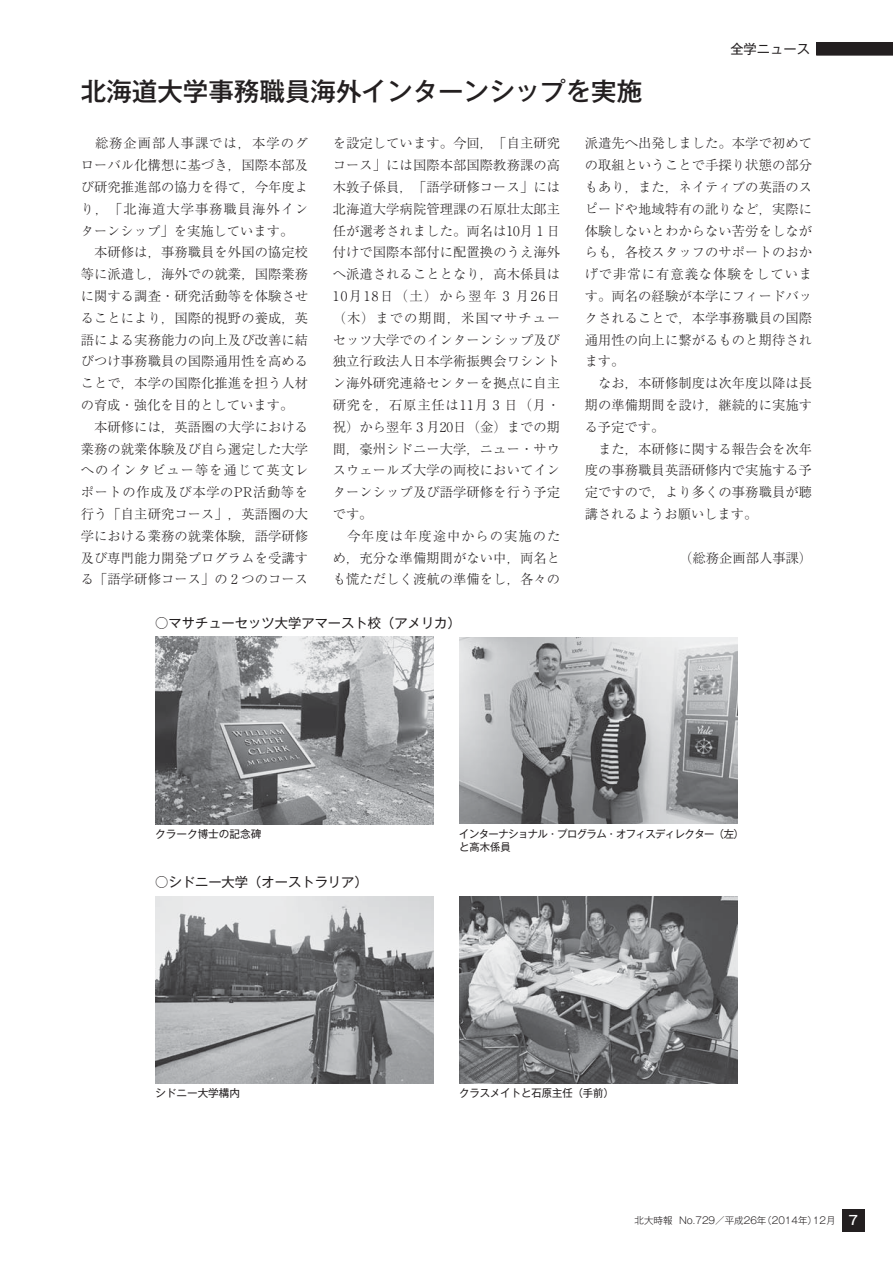
<style>
.page{position:relative;width:893px;height:1263px;background:#fff}
.page>*{position:absolute;margin:0;border:0;box-sizing:border-box;transform-origin:0 0}
.t1{font:25.5px "Gothic MB101 Pro Medium 90 msp RKSJ H";color:#231f20}
.t2{font:13.35px/21.8px "Ryumin Pro Light 90 msp RKSJ H";letter-spacing:.005em;color:#231f20}
.t3{font:13.35px "Gothic MB101 Pro Regular 90 msp RKSJ H";color:#231f20}
.t4{font:12.75px "Gothic MB101 Pro Medium 90 msp RKSJ H";color:#fff}
.t5{font:10.65px/12.8px "Gothic MB101 Pro Regular 90 msp RKSJ H";letter-spacing:-.05em;color:#231f20}
.t6{font:10.65px "Gothic MB101 Pro Regular 90 msp RKSJ H";color:#231f20}
.t7{font:9.6px "Gothic MB101 Pro Light 90 msp RKSJ H";color:#231f20}
</style>
<div class="page">
<div style="left:842px;top:1209px;width:22px;height:22px;background:#231f20"></div>
<svg style="left:816px;top:43px;width:77px;height:12px"></svg>
<img style="left:459px;top:637px;width:279px;height:187px">
<img style="left:155px;top:637px;width:279px;height:187px">
<img style="left:459px;top:896px;width:279px;height:187px">
<img style="left:155px;top:896px;width:279px;height:187px">
<h1 class="t1" style="left:81px;top:82px;width:563px">北海道大学事務職員海外インターンシップを実施</h1>
<p class="t3" style="left:730px;top:44px;width:81px">全学ニュース</p>
<p class="t2" style="left:81px;top:134px;width:229px">　総務企画部人事課では，本学のグローバル化構想に基づき，国際本部及び研究推進部の協力を得て，今年度より，「北海道大学事務職員海外インターンシップ」を実施しています。　本研修は，事務職員を外国の協定校等に派遣し，海外での就業，国際業務に関する調査・研究活動等を体験させることにより，国際的視野の養成，英語による実務能力の向上及び改善に結びつけ事務職員の国際通用性を高めることで，本学の国際化推進を担う人材の育成・強化を目的としています。　本研修には，英語圏の大学における業務の就業体験及び自ら選定した大学へのインタビュー等を通じて英文レポートの作成及び本学のPR活動等を行う「自主研究コース」，英語圏の大学における業務の就業体験，語学研修及び専門能力開発プログラムを受講する「語学研修コース」の 2 つのコース</p>
<p class="t2" style="left:333px;top:134px;width:229px">を設定しています。今回，「自主研究コース」には国際本部国際教務課の高木敦子係員，「語学研修コース」には北海道大学病院管理課の石原壮太郞主任が選考されました。両名は10月 1 日付けで国際本部付に配置換のうえ海外へ派遣されることとなり，高木係員は<br>10月18日（土）から翌年 3 月26日（木）までの期間，米国マサチューセッツ大学でのインターンシップ及び独立行政法人日本学術振興会ワシントン海外研究連絡センターを拠点に自主研究を，石原主任は11月 3 日（月・祝）から翌年 3 月20日（金）までの期間，豪州シドニー大学，ニュー・サウスウェールズ大学の両校においてインターンシップ及び語学研修を行う予定です。<br>　今年度は年度途中からの実施のため，充分な準備期間がない中，両名とも慌ただしく渡航の準備をし，各々の</p>
<p class="t2" style="left:585px;top:134px;width:229px">派遣先へ出発しました。本学で初めての取組ということで手探り状態の部分もあり，また，ネイティブの英語のスピードや地域特有の訛りなど，実際に体験しないとわからない苦労をしながらも，各校スタッフのサポートのおかげで非常に有意義な体験をしています。両名の経験が本学にフィードバックされることで，本学事務職員の国際通用性の向上に繋がるものと期待されます。<br>　なお，本研修制度は次年度以降は長期の準備期間を設け，継続的に実施する予定です。<br>　また，本研修に関する報告会を次年度の事務職員英語研修内で実施する予定ですので，より多くの事務職員が聴講されるようお願いします。</p>
<p class="t2" style="left:679px;top:548px;width:134px">（総務企画部人事課）</p>
<p class="t3" style="left:155px;top:618px;width:307px">○マサチューセッツ大学アマースト校（アメリカ）</p>
<p class="t6" style="left:155px;top:830px;width:108px">クラーク博士の記念碑</p>
<p class="t3" style="left:155px;top:877px;width:214px">○シドニー大学（オーストラリア）</p>
<p class="t5" style="left:459px;top:829px;width:286px">インターナショナル・プログラム・オフィスディレクター（左）と高木係員</p>
<p class="t6" style="left:155px;top:1089px;width:87px">シドニー大学構内</p>
<p class="t6" style="left:459px;top:1089px;width:156px">クラスメイトと石原主任（手前）</p>
<p class="t7" style="left:634px;top:1217px;width:203px">北大時報 No.729／平成26年（2014年）12月</p>
<p class="t4" style="left:848px;top:1215px;width:11px">7</p>
</div>
